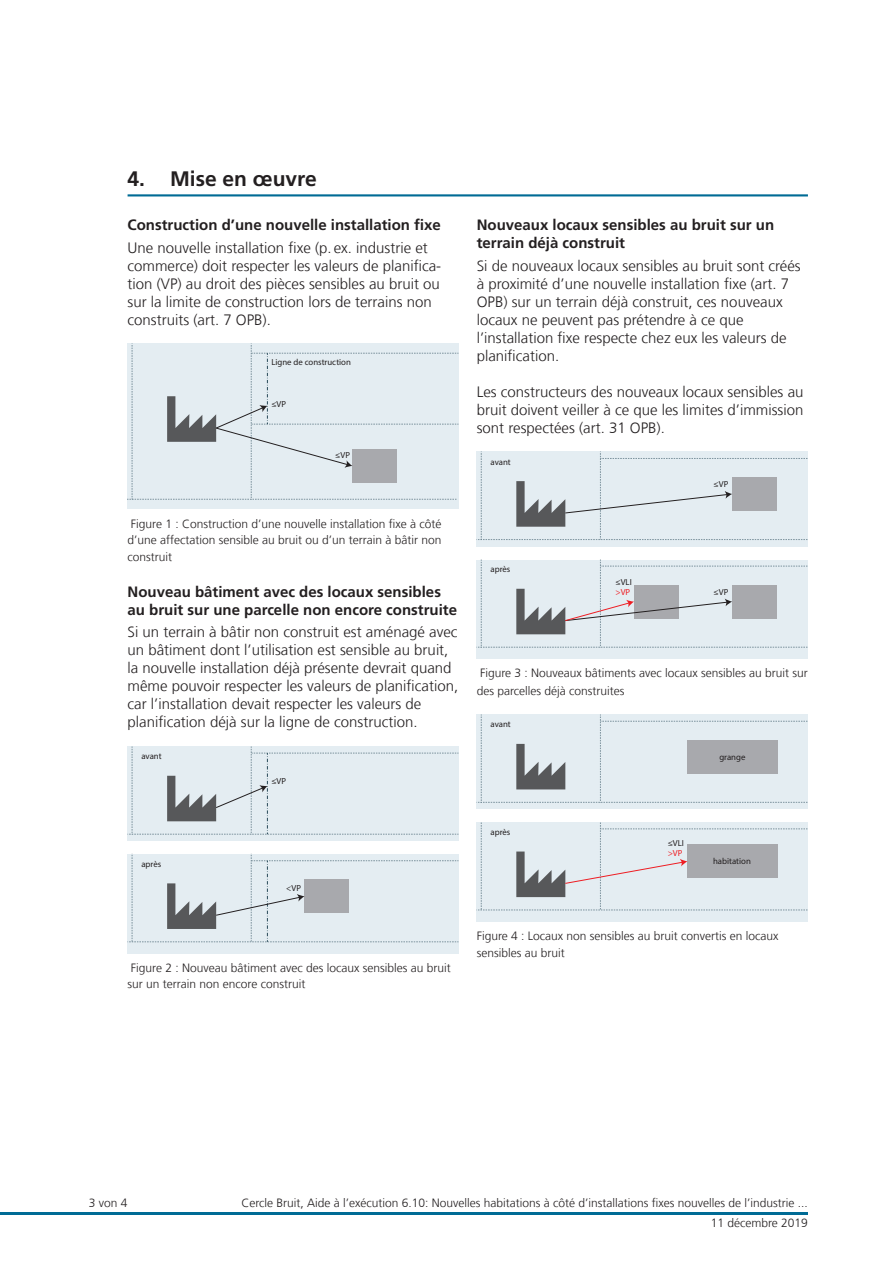
<style>
.page{position:relative;width:893px;height:1263px;background:#fff}
.page>*{position:absolute;margin:0;border:0;box-sizing:border-box;transform-origin:0 0}
.t1{font:700 21px "Frutiger LT Com";color:#231f20}
.t2{font:300 15px/18px "Frutiger LT Com";color:#231f20}
.t3{font:700 15px/18px "Frutiger LT Com";color:#231f20}
.t4{font:300 12px/16.5px "Frutiger LT Com";color:#231f20}
.t5{font:8.7px "Myriad Pro";color:#231f20}
.t6{font:8.7px "Myriad Pro";color:#ee1d23}
</style>
<div class="page">
<hr style="left:0;top:1212px;width:808px;height:2px;background:#006b95">
<div style="left:128px;top:344px;width:331px;height:165px;background:#e4edf2"></div>
<svg style="left:128px;top:345px;width:331px;height:155px"></svg>
<div style="left:128px;top:746px;width:331px;height:207px;background:#e4edf2"></div>
<div style="left:128px;top:841px;width:331px;height:13px;background:#fff"></div>
<svg style="left:129px;top:746px;width:330px;height:89px"></svg>
<svg style="left:129px;top:854px;width:330px;height:88px"></svg>
<div style="left:477px;top:452px;width:331px;height:207px;background:#e4edf2"></div>
<div style="left:477px;top:547px;width:331px;height:12px;background:#fff"></div>
<svg style="left:478px;top:453px;width:330px;height:87px"></svg>
<svg style="left:477px;top:559px;width:331px;height:89px"></svg>
<div style="left:477px;top:714px;width:331px;height:207px;background:#e4edf2"></div>
<svg style="left:478px;top:714px;width:330px;height:89px"></svg>
<div style="left:687px;top:740px;width:91px;height:34px;background:#a8a9ad"></div>
<div style="left:477px;top:809px;width:331px;height:13px;background:#fff"></div>
<svg style="left:478px;top:822px;width:330px;height:89px"></svg>
<hr style="left:128px;top:194px;width:680px;height:2px;background:#006b95">
<h1 class="t1" style="left:128px;top:166px;width:191px">4. Mise en œuvre</h1>
<p class="t3" style="left:128px;top:216px;width:315px">Construction d’une nouvelle installation fixe</p>
<p class="t2" style="left:128px;top:238px;width:315px">Une nouvelle installation fixe (p.ex. industrie et commerce) doit respecter les valeurs de planifica&shy;tion (VP) au droit des pièces sensibles au bruit ou sur la limite de construction lors de terrains non construits (art. 7 OPB).</p>
<p class="t5" style="left:271px;top:356px;width:81px">Ligne de construction</p>
<p class="t5" style="left:271px;top:399px;width:16px">≤VP</p>
<p class="t5" style="left:335px;top:449px;width:16px">≤VP</p>
<p class="t4" style="left:128px;top:516px;width:315px;text-align:justify">Figure 1 : Construction d’une nouvelle installation fixe à côté d’une affectation sensible au bruit ou d’un terrain à bâtir non construit</p>
<p class="t3" style="left:128px;top:583px;width:331px">Nouveau bâtiment avec des locaux sensibles au bruit sur une parcelle non encore construite</p>
<p class="t2" style="left:128px;top:623px;width:332px">Si un terrain à bâtir non construit est aménagé avec un bâtiment dont l’utilisation est sensible au bruit, la nouvelle installation déjà présente devrait quand même pouvoir respecter les valeurs de planification, car l’installation devait respecter les valeurs de planification déjà sur la ligne de construction.</p>
<p class="t5" style="left:141px;top:751px;width:22px">avant</p>
<p class="t5" style="left:141px;top:859px;width:21px">après</p>
<p class="t5" style="left:271px;top:776px;width:16px">≤VP</p>
<p class="t5" style="left:286px;top:883px;width:16px">&lt;VP</p>
<p class="t4" style="left:128px;top:959px;width:325px">Figure 2 : Nouveau bâtiment avec des locaux sensibles au bruit sur un terrain non encore construit</p>
<p class="t3" style="left:477px;top:216px;width:299px">Nouveaux locaux sensibles au bruit sur un terrain déjà construit</p>
<p class="t2" style="left:477px;top:256px;width:325px">Si de nouveaux locaux sensibles au bruit sont créés à proximité d’une nouvelle installation fixe (art. 7<br>OPB) sur un terrain déjà construit, ces nouveaux locaux ne peuvent pas prétendre à ce que l’installation fixe respecte chez eux les valeurs de planification.</p>
<p class="t2" style="left:477px;top:382px;width:328px;text-align:justify">Les constructeurs des nouveaux locaux sensibles au bruit doivent veiller à ce que les limites d’immission sont respectées (art. 31 OPB).</p>
<p class="t5" style="left:491px;top:456px;width:22px">avant</p>
<p class="t5" style="left:491px;top:564px;width:21px">après</p>
<p class="t5" style="left:615px;top:576px;width:18px">≤VLI</p>
<p class="t6" style="left:615px;top:587px;width:16px">&gt;VP</p>
<p class="t5" style="left:714px;top:479px;width:16px">≤VP</p>
<p class="t5" style="left:714px;top:586px;width:16px">≤VP</p>
<p class="t4" style="left:477px;top:664px;width:333px;line-height:18px">Figure 3 : Nouveaux bâtiments avec locaux sensibles au bruit sur des parcelles déjà construites</p>
<p class="t5" style="left:491px;top:719px;width:22px">avant</p>
<p class="t5" style="left:491px;top:827px;width:21px">après</p>
<p class="t5" style="left:719px;top:752px;width:28px">grange</p>
<p class="t5" style="left:668px;top:838px;width:18px">≤VLI</p>
<p class="t6" style="left:668px;top:848px;width:16px">&gt;VP</p>
<p class="t5" style="left:713px;top:856px;width:39px">habitation</p>
<p class="t4" style="left:477px;top:928px;width:303px">Figure 4 : Locaux non sensibles au bruit convertis en locaux sensibles au bruit</p>
<p class="t4" style="left:89px;top:1194px;width:40px">3 von 4</p>
<p class="t4" style="left:241px;top:1193px;width:568px;line-height:20px;text-align:right">Cercle Bruit, Aide à l’exécution 6.10: Nouvelles habitations à côté d’installations fixes nouvelles de l’industrie ...<br>11 décembre 2019</p>
</div>
